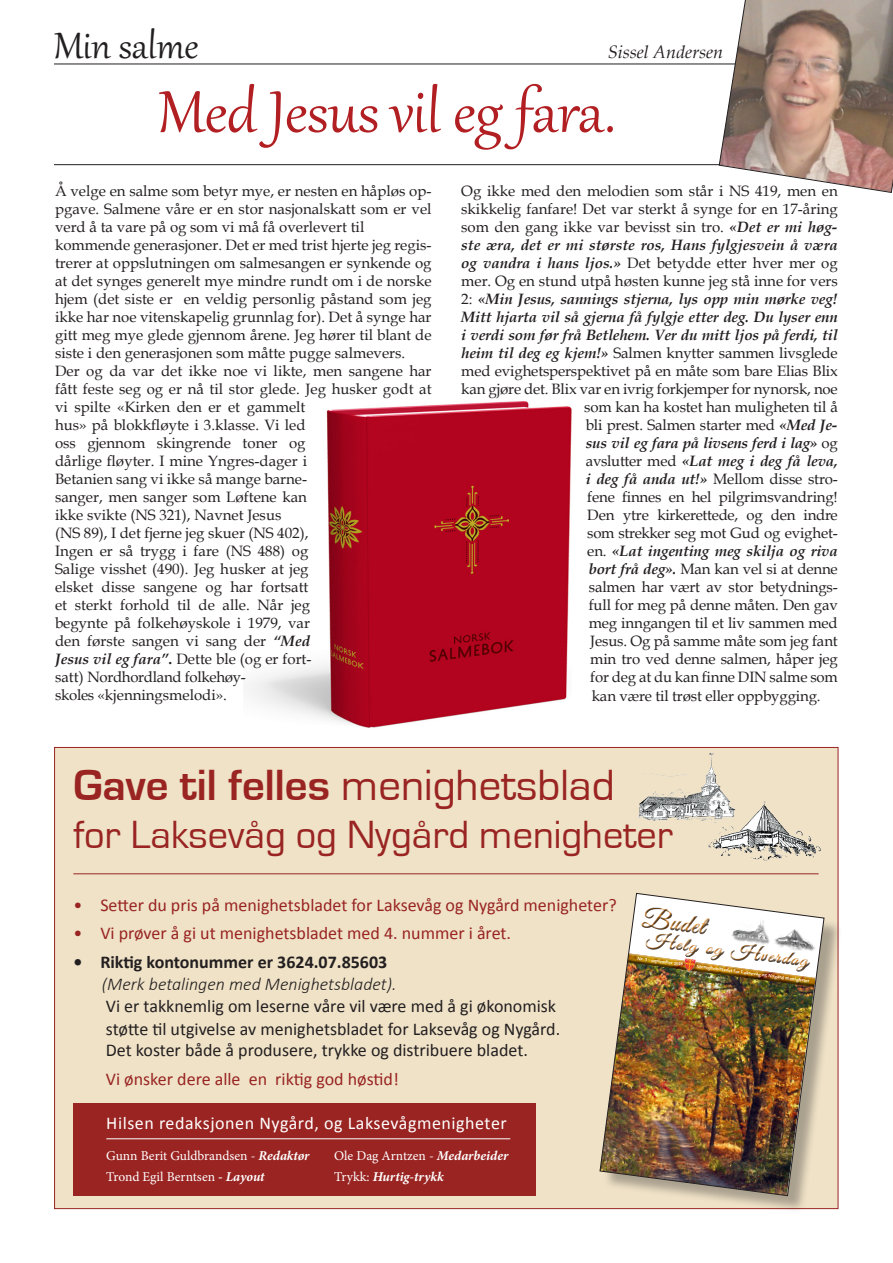
<style>
.page{position:relative;width:893px;height:1263px;background:#fff}
.page>*{position:absolute;margin:0;border:0;box-sizing:border-box;transform-origin:0 0}
.t1{font:72px "Gabriola";color:#b21f23}
.t2{font:700 45px "Eurostile";color:#992422}
.t3{font:45px "Gabriola";color:#231f20}
.t4{font:40.5px "Eurostile";color:#992422}
.t5{font:26.1px "Great Vibes";color:#e18a2b}
.t6{font:18.45px "Great Vibes";color:#e18a2b;scale:1.11 1}
.t7{font:18px "Calibri";color:#231f20}
.t8{font:18px "Calibri";color:#992422}
.t9{font:18px "Calibri";letter-spacing:.03em;color:#fff}
.t10{font:italic 300 18px "Calibri";color:#231f20}
.t11{font:700 18px "Calibri";color:#231f20}
.t12{font:italic 18px "Book Antiqua";color:#231f20}
.t13{font:15px/18px "Book Antiqua";color:#231f20;text-align:justify}
.t14{font:13.5px "Minion Pro";color:#fff}
.t15{font:italic 700 13.5px "Minion Pro";color:#fff}
.t16{font:700 4.5px "Book Antiqua";color:#fff}
.s1{font-weight:700;font-style:italic}
.s2{font-weight:700}
.s3{font-weight:400}
.s4{font-weight:400;font-style:normal}
</style>
<div class="page">
<img style="left:249px;top:402px;width:323px;height:326px">
<hr style="left:54px;top:64px;width:785px;height:1px;background:#231f20">
<hr style="left:54px;top:164px;width:839px;height:1px;background:#231f20">
<svg style="left:719px;top:0;width:174px;height:193px;background:#ae978b"></svg>
<div style="left:54px;top:747px;width:784px;height:462px;background:#efe2c7;border:1px solid #992422"></div>
<img style="left:638px;top:753px;width:91px;height:68px">
<hr style="left:73px;top:873px;width:746px;height:1px;background:#992422">
<div style="left:73px;top:1103px;width:463px;height:93px;background:#992422"></div>
<div style="left:603px;top:896px;width:239px;height:318px;background:#231f20;opacity:.34"></div>
<img style="left:600px;top:893px;width:224px;height:303px">
<img style="left:708px;top:800px;width:113px;height:61px">
<hr style="left:106px;top:1138px;width:404px;height:1px;background:#fff">
<p class="t3" style="left:54px;top:16px;width:146px">Min salme</p>
<p class="t12" style="left:608px;top:39px;width:117px">Sissel Andersen</p>
<p class="t1" style="left:158px;top:65px;width:459px">Med Jesus vil eg fara.</p>
<p class="t13" style="left:55px;top:181px;width:378px">Å velge en salme som betyr mye, er nesten en håpløs op&shy;pgave. Salmene våre er en stor nasjonalskatt som er vel verd å ta vare på og som vi må få overlevert til</p>
<p class="t13" style="left:55px;top:235px;width:378px">kommende generasjoner. Det er med trist hjerte jeg regis&shy;trerer at oppslutningen om salmesangen er synkende og at det synges generelt mye mindre rundt om i de norske hjem (det siste er en veldig personlig påstand som jeg ikke har noe vitenskapelig grunnlag for). Det å synge har gitt meg mye glede gjennom årene. Jeg hører til blant de siste i den generasjonen som måtte pugge salmevers.</p>
<p class="t13" style="left:55px;top:361px;width:378px;text-align:left">Der og da var det ikke noe vi likte, men sangene har fått feste seg og er nå til stor glede. Jeg husker godt at vi spilte «Kirken den er et gammelt<br>hus» på blokkfløyte i 3.klasse. Vi led<br>oss gjennom skingrende toner og<br>dårlige fløyter. I mine Yngres-dager i<br>Betanien sang vi ikke så mange barne-<br>sanger, men sanger som Løftene kan<br>ikke svikte (NS 321), Navnet Jesus</p>
<p class="t13" style="left:55px;top:523px;width:258px;text-align:left">(NS 89), I det fjerne jeg skuer (NS 402), Ingen er så trygg i fare (NS 488) og Salige visshet (490). Jeg husker at jeg elsket disse sangene og har fortsatt et sterkt forhold til de alle. Når jeg begynte på folkehøyskole i 1979, var den første sangen vi sang der <span class="s1">“Med Jesus vil eg fara”</span><span class="s2">.</span> Dette ble (og er fort&shy;satt) Nordhordland folkehøy-</p>
<p class="t13" style="left:55px;top:685px;width:174px">skoles «kjenningsmelodi».</p>
<p class="t13" style="left:461px;top:181px;width:378px;text-align:right">Og ikke med den melodien som står i NS 419, men en skikkelig fanfare! Det var sterkt å synge for en 17-åring som den gang ikke var bevisst sin tro. <span class="s1">«Det er mi høg&shy;ste æra, det er mi største ros, Hans fylgjesvein å væra og vandra i hans ljos.»</span> Det betydde etter hver mer og mer. Og en stund utpå høsten kunne jeg stå inne for vers 2: <span class="s1">«Min Jesus, sannings stjerna, lys opp min mørke veg!<br>Mitt hjarta vil så gjerna få fylgje etter deg. Du lyser enn i verdi som før frå Betlehem. Ver du mitt ljos på ferdi, til heim til deg eg kjem!»</span> Salmen knytter sammen livsglede med evighetsperspektivet på en måte som bare Elias Blix kan gjøre det. Blix var en ivrig forkjemper for nynorsk, noe som kan ha kostet han muligheten til å<br>bli prest. Salmen starter med <span class="s1">«Med Je-<br>sus vil eg fara på livsens ferd i lag»</span> og<br>avslutter med <span class="s1">«Lat meg i deg få leva,<br>i deg få anda ut!»</span> Mellom disse stro-<br>fene finnes en hel pilgrimsvandring!<br>Den ytre kirkerettede, og den indre<br>som strekker seg mot Gud og evighet-<br>en. <span class="s1">«Lat ingenting meg skilja og riva<br>bort frå deg».</span> Man kan vel si at denne<br>salmen har vært av stor betydnings-<br>full for meg på denne måten. Den gav<br>meg inngangen til et liv sammen med<br>Jesus. Og på samme måte som jeg fant<br>min tro ved denne salmen, håper jeg<br>for deg at du kan finne DIN salme som</p>
<p class="t13" style="left:592px;top:687px;width:230px">kan være til trøst eller oppbygging.</p>
<p class="t2" style="left:73px;top:760px;width:543px">Gave til felles <span class="s3">menighetsblad</span></p>
<p class="t4" style="left:73px;top:813px;width:601px">for Laksevåg og Nygård menigheter</p>
<p class="t8" style="left:73px;top:893px;width:545px">• Setter du pris på menighetsbladet for Laksevåg og Nygård menigheter?</p>
<p class="t8" style="left:73px;top:922px;width:439px">• Vi prøver å gi ut menighetsbladet med 4. nummer i året.</p>
<p class="t11" style="left:73px;top:950px;width:315px">• Riktig kontonummer er 3624.07.85603</p>
<p class="t10" style="left:102px;top:972px;width:296px">(Merk betalingen med Menighetsbladet).</p>
<p class="t7" style="left:106px;top:995px;width:452px">Vi er takknemlig om leserne våre vil være med å gi økonomisk</p>
<p class="t7" style="left:106px;top:1017px;width:456px">støtte til utgivelse av menighetsbladet for Laksevåg og Nygård.</p>
<p class="t7" style="left:106px;top:1039px;width:424px">Det koster både å produsere, trykke og distribuere bladet.</p>
<p class="t8" style="left:106px;top:1067px;width:294px">Vi ønsker dere alle en riktig god høstid!</p>
<p class="t9" style="left:106px;top:1111px;width:402px">Hilsen redaksjonen Nygård, og Laksevågmenigheter</p>
<p class="t14" style="left:106px;top:1147px;width:205px">Gunn Berit Guldbrandsen - <span class="s1">Redaktør</span></p>
<p class="t14" style="left:334px;top:1147px;width:176px">Ole Dag Arntzen - <span class="s1">Medarbeider</span></p>
<p class="t14" style="left:106px;top:1168px;width:160px">Trond Egil Berntsen <span class="s1">- Layout</span></p>
<p class="t15" style="left:334px;top:1167px;width:111px"><span class="s4">Trykk:</span> Hurtig-trykk</p>
<h3 class="t5" style="left:645px;top:903px;width:64px;rotate:8deg">Budet</h3>
<p class="t6" style="left:648px;top:929px;width:148px;rotate:8deg">Helg og Hverdag</p>
<p class="t16" style="left:638px;top:955px;width:48px;rotate:7deg">Nr. 3 - september 2018</p>
<p class="t16" style="left:697px;top:963px;width:115px;rotate:7deg">Menighetsbladet for Laksevåg og Nygård menigheter</p>
</div>
